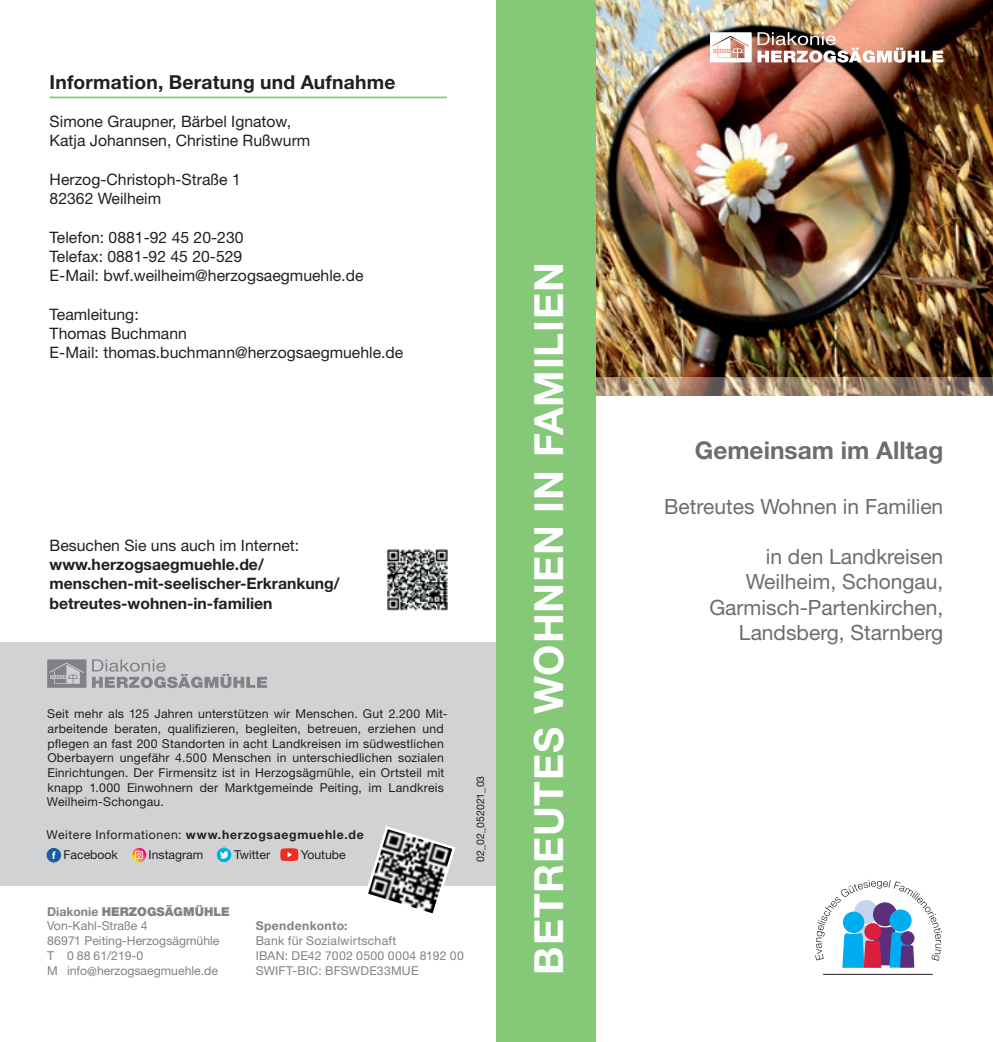
<style>
.page{position:relative;width:993px;height:1042px;background:#fff}
.page>*{position:absolute;margin:0;border:0;box-sizing:border-box;transform-origin:0 0}
.t1{font:700 40.25px "Helvetica Neue LT Std";letter-spacing:.02em;color:#fff}
.t2{font:700 24.5px "Helvetica Neue LT Std";color:#6c6d70}
.t3{font:21px/25.2px "Helvetica Neue LT Std";color:#6c6d70;text-align:right}
.t4{font:700 19.25px "Helvetica Neue LT Std";letter-spacing:.01em;color:#231f20}
.t5{font:15.75px/19.2px "Helvetica Neue LT Std";color:#231f20}
.t6{font:700 15.75px/19.2px "Helvetica Neue LT Std";color:#231f20}
.t7{font:12.25px/14.7px "Helvetica Neue LT Std";letter-spacing:.02em;color:#231f20}
.t8{font:12.25px/14.7px "Helvetica Neue LT Std";color:#808285}
.t9{font:12.25px/19.8px "Helvetica Neue LT Std";color:#231f20}
.t10{font:700 12.25px "Helvetica Neue LT Std";letter-spacing:.025em;color:#808285}
.t11{font:10.5px "Helvetica Neue LT Std";color:#231f20}
.s1{font-weight:700}
.s2{font-weight:900}
</style>
<div class="page">
<div style="left:0;top:642px;width:496px;height:243px;background:#d1d2d4"></div>
<hr style="left:822px;top:974px;width:110px;height:1px;background:#231f20">
<svg style="left:815px;top:880px;width:126px;height:88px"></svg>
<img style="left:595px;top:0;width:397px;height:377px">
<hr style="left:50px;top:97px;width:396px;height:1px;background:#85c878">
<img style="left:595px;top:377px;width:397px;height:19px">
<div style="left:496px;top:0;width:99px;height:1042px;background:#85c878"></div>
<img style="left:757px;top:32px;width:186px;height:31px">
<svg style="left:709px;top:32px;width:42px;height:30px"></svg>
<svg style="left:364px;top:826px;width:91px;height:88px"></svg>
<img style="left:368px;top:829px;width:84px;height:84px">
<div style="left:47px;top:848px;width:14px;height:14px;background:#1b5e9f;border-radius:50%"></div>
<svg style="left:52px;top:851px;width:4px;height:8px"></svg>
<svg style="left:132px;top:848px;width:14px;height:14px"></svg>
<div style="left:217px;top:848px;width:14px;height:14px;background:#00b0dd;border-radius:50%"></div>
<svg style="left:220px;top:851px;width:8px;height:8px"></svg>
<svg style="left:280px;top:848px;width:18px;height:13px"></svg>
<svg style="left:92px;top:659px;width:175px;height:29px"></svg>
<svg style="left:47px;top:659px;width:39px;height:29px"></svg>
<img style="left:387px;top:549px;width:61px;height:61px">
<h3 class="t4" style="left:50px;top:70px;width:347px">Information, Beratung und Aufnahme</h3>
<p class="t5" style="left:50px;top:112px;width:262px">Simone Graupner, Bärbel Ignatow,<br>Katja Johannsen, Christine Rußwurm</p>
<p class="t5" style="left:50px;top:170px;width:193px">Herzog-Christoph-Straße 1<br>82362 Weilheim</p>
<p class="t5" style="left:50px;top:227px;width:315px">Telefon: 0881-92 45 20-230<br>Telefax: 0881-92 45 20-529<br>E-Mail: bwf.weilheim@herzogsaegmuehle.de</p>
<p class="t5" style="left:50px;top:304px;width:355px">Teamleitung:<br>Thomas Buchmann<br>E-Mail: thomas.buchmann@herzogsaegmuehle.de</p>
<p class="t5" style="left:50px;top:535px;width:251px">Besuchen Sie uns auch im Internet:</p>
<p class="t6" style="left:50px;top:554px;width:291px">www.herzogsaegmuehle.de/ menschen-mit-seelischer-Erkrankung/ betreutes-wohnen-in-familien</p>
<p class="t7" style="left:47px;top:706px;width:402px">Seit mehr als 125 Jahren unterstützen wir Menschen. Gut 2.200 Mit&shy;arbeitende beraten, qualifizieren, begleiten, betreuen, erziehen und pflegen an fast 200 Standorten in acht Landkreisen im südwestlichen Oberbayern ungefähr 4.500 Menschen in unterschiedlichen sozialen Einrichtungen. Der Firmensitz ist in Herzogsägmühle, ein Ortsteil mit knapp 1.000 Einwohnern der Marktgemeinde Peiting, im Landkreis Weilheim-Schongau.</p>
<p class="t9" style="left:63px;top:825px;width:301px;text-indent:-17px">Weitere Informationen: <span class="s1">www.herzogsaegmuehle.de<br></span>Facebook</p>
<p class="t9" style="left:149px;top:845px;width:56px">Instagram</p>
<p class="t9" style="left:234px;top:845px;width:38px">Twitter</p>
<p class="t9" style="left:301px;top:845px;width:46px">Youtube</p>
<p class="t11" style="left:474px;top:861px;width:87px;rotate:-90deg">02_02_052021_03</p>
<p class="t8" style="left:47px;top:904px;width:184px"><span class="s1">Diakonie</span> <span class="s2">HERZOGSÄGMÜHLE<br></span>Von-Kahl-Straße 4<br>86971 Peiting-Herzogsägmühle<br>T 0 88 61/219-0<br>M info@herzogsaegmuehle.de</p>
<p class="t10" style="left:255px;top:918px;width:93px">Spendenkonto:</p>
<p class="t8" style="left:255px;top:933px;width:210px">Bank für Sozialwirtschaft<br>IBAN: DE42 7002 0500 0004 8192 00<br>SWIFT-BIC: BFSWDE33MUE</p>
<h1 class="t1" style="left:523px;top:974px;width:713px;rotate:-90deg">BETREUTES WOHNEN IN FAMILIEN</h1>
<h2 class="t2" style="left:694px;top:435px;width:250px">Gemeinsam im Alltag</h2>
<h3 class="t3" style="left:664px;top:493px;width:280px">Betreutes Wohnen in Familien</h3>
<h3 class="t3" style="left:709px;top:544px;width:235px">in den Landkreisen<br>Weilheim, Schongau,<br>Garmisch-Partenkirchen,<br>Landsberg, Starnberg</h3>
</div>
